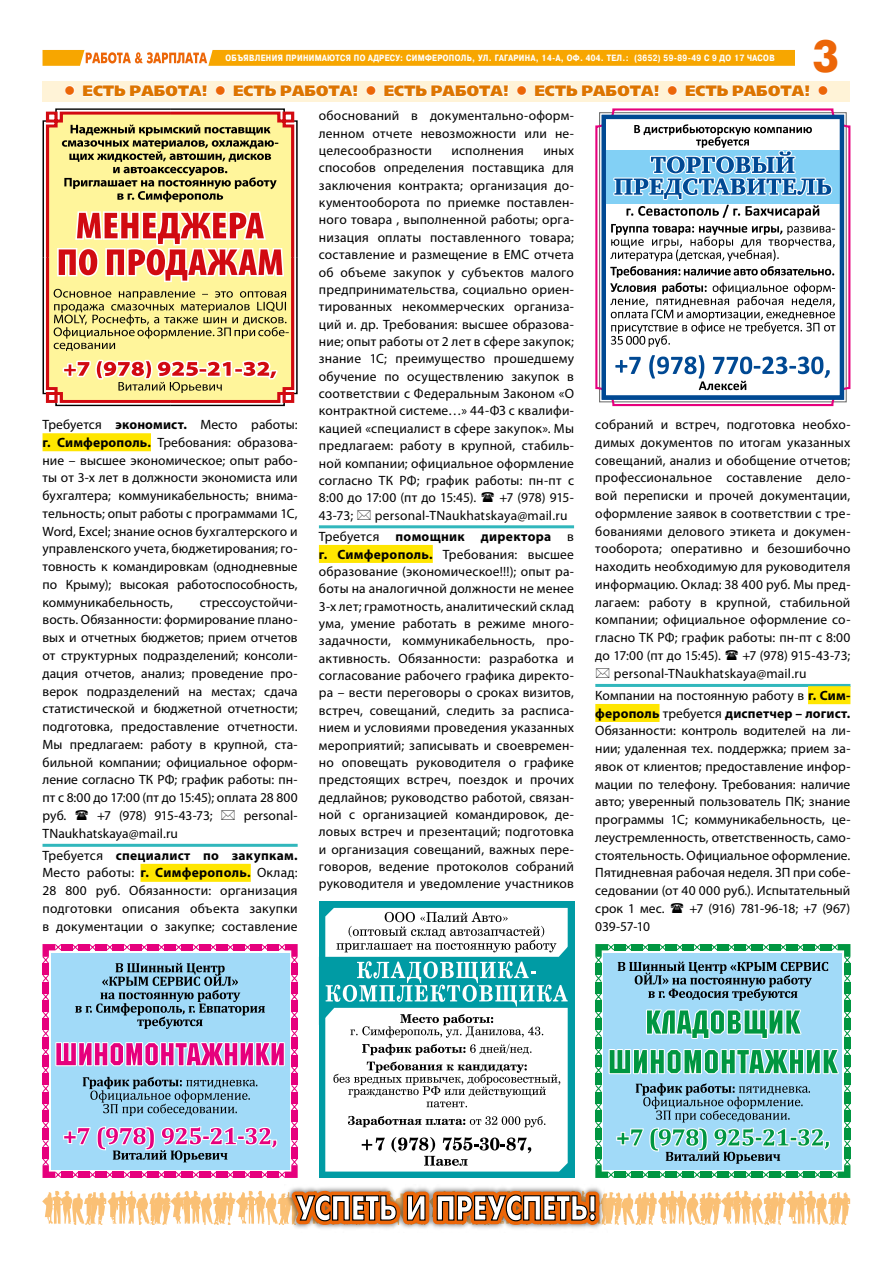
<style>
.page{position:relative;width:893px;height:1263px;background:#fff}
.page>*{position:absolute;margin:0;border:0;box-sizing:border-box;transform-origin:0 0}
.t1{font:45px "Futuris Extra CTT";color:#ec6608}
.t2{font:15px "Free Set Extra CTT";color:#dd7500}
.t3{font:13.5px/17.7px "Myriad Pro";letter-spacing:.01em;color:#000;text-align:justify}
.t4{font:13.5px "Myriad Pro";letter-spacing:-.03em;color:#000}
.t5{font:13.5px "Myriad Pro";letter-spacing:-.02em;color:#000}
.t6{font:700 9px "Pragmatica Cond C";letter-spacing:.04em;color:#fff}
.s1{color:#ec6608}
.s2{font-weight:700}
</style>
<div class="page">
<img style="left:289px;top:1187px;width:312px;height:42px">
<svg style="left:42px;top:1191px;width:808px;height:34px"></svg>
<svg style="left:43px;top:50px;width:751px;height:16px;background:#f7ad1f"></svg>
<div style="left:43px;top:81px;width:807px;height:21px;background:#fff3d7"></div>
<svg style="left:65px;top:85px;width:10px;height:11px"></svg>
<svg style="left:82px;top:84px;width:126px;height:13px"></svg>
<svg style="left:215px;top:84px;width:143px;height:13px"></svg>
<svg style="left:366px;top:85px;width:10px;height:11px"></svg>
<svg style="left:384px;top:84px;width:125px;height:13px"></svg>
<svg style="left:517px;top:85px;width:10px;height:11px"></svg>
<svg style="left:534px;top:84px;width:126px;height:13px"></svg>
<svg style="left:667px;top:85px;width:11px;height:11px"></svg>
<svg style="left:685px;top:84px;width:125px;height:13px"></svg>
<svg style="left:818px;top:85px;width:10px;height:11px"></svg>
<div style="left:43px;top:433px;width:108px;height:18px;background:#ffe600"></div>
<hr style="left:43px;top:844px;width:255px;height:3px;background:#31b7bc">
<div style="left:141px;top:864px;width:110px;height:18px;background:#ffe600"></div>
<hr style="left:319px;top:525px;width:255px;height:3px;background:#31b7bc">
<div style="left:319px;top:545px;width:114px;height:18px;background:#ffe600"></div>
<hr style="left:595px;top:684px;width:255px;height:3px;background:#31b7bc">
<div style="left:808px;top:686px;width:42px;height:18px;background:#ffe600"></div>
<div style="left:595px;top:704px;width:64px;height:18px;background:#ffe600"></div>
<svg style="left:43px;top:108px;width:255px;height:298px;background:#ddb87f"></svg>
<svg style="left:43px;top:944px;width:255px;height:19px;background:#c89bd1"></svg>
<svg style="left:43px;top:963px;width:255px;height:215px;background:#a6add4"></svg>
<svg style="left:595px;top:944px;width:255px;height:234px;background:#81c3c5"></svg>
<svg style="left:599px;top:112px;width:248px;height:290px;background:#b4b7bf"></svg>
<div style="left:595px;top:108px;width:255px;height:298px;border:2px solid #e6007d;border-radius:17px"></div>
<div style="left:602px;top:115px;width:242px;height:285px;background:#fff"></div>
<div style="left:604px;top:150px;width:238px;height:53px;background:#82d0f5"></div>
<svg style="left:610px;top:124px;width:225px;height:223px"></svg>
<svg style="left:615px;top:355px;width:215px;height:35px"></svg>
<div style="left:602px;top:115px;width:242px;height:285px;border:4px solid #004993"></div>
<div style="left:319px;top:901px;width:255px;height:277px;background:#009ba4"></div>
<div style="left:325px;top:908px;width:243px;height:263px;background:#fff"></div>
<svg style="left:325px;top:912px;width:243px;height:126px"></svg>
<svg style="left:362px;top:1044px;width:169px;height:11px;background:#bbb"></svg>
<svg style="left:333px;top:1061px;width:227px;height:46px;background:#d8d8d8"></svg>
<svg style="left:348px;top:1116px;width:197px;height:11px;background:#bebebe"></svg>
<svg style="left:362px;top:1137px;width:23px;height:13px"></svg>
<svg style="left:391px;top:1137px;width:140px;height:29px;background:#c8c8c8"></svg>
<p class="t6" style="left:225px;top:53px;width:551px">объявления принимаются по адресу: симферополь, ул. гагарина, 14-а, оф. 404. тел.: (3652) 59-89-49 с 9 до 17 часов</p>
<h1 class="t1" style="left:813px;top:31px;width:28px">3</h1>
<p class="t2" style="left:64px;top:82px;width:30px"><span class="s1">●</span> ест</p>
<p class="t2" style="left:114px;top:82px;width:65px">ь работа</p>
<p class="t2" style="left:202px;top:82px;width:43px">! <span class="s1">●</span> ест</p>
<p class="t2" style="left:265px;top:82px;width:65px">ь работа</p>
<p class="t2" style="left:352px;top:82px;width:43px">! <span class="s1">●</span> ест</p>
<p class="t2" style="left:415px;top:82px;width:65px">ь работа</p>
<p class="t2" style="left:503px;top:82px;width:43px">! <span class="s1">●</span> ест</p>
<p class="t2" style="left:566px;top:82px;width:65px">ь работа</p>
<p class="t2" style="left:653px;top:82px;width:43px">! <span class="s1">●</span> ест</p>
<p class="t2" style="left:717px;top:82px;width:65px">ь работа</p>
<p class="t2" style="left:804px;top:82px;width:26px">! <span class="s1">●</span></p>
<p class="t3" style="left:43px;top:415px;width:257px">Требуется <span class="s2">экономист.</span> Место работы: <span class="s2">г. Симферополь.</span> Требования: образова&shy;ние – высшее экономическое; опыт рабо&shy;ты от 3-х лет в должности экономиста или бухгалтера; коммуникабельность; внима&shy;тельность; опыт работы с программами 1С, Word, Excel; знание основ бухгалтерского и управленского учета, бюджетирования; го&shy;товность к командировкам (однодневные по Крыму); высокая работоспособность, коммуникабельность,</p>
<p class="t3" style="left:43px;top:593px;width:257px;text-indent:157px">стрессоустойчи&shy;вость. Обязанности: формирование плано&shy;вых и отчетных бюджетов; прием отчетов от структурных подразделений; консоли&shy;дация отчетов, анализ; проведение про&shy;верок подразделений на местах; сдача статистической и бюджетной отчетности; подготовка, предоставление отчетности.<br>Мы предлагаем: работу в крупной, ста&shy;бильной компании; официальное оформ&shy;ление согласно ТК РФ; график работы: пн&shy;пт с 8:00 до 17:00 (пт до 15:45); оплата 28 800 руб.</p>
<p class="t5" style="left:97px;top:807px;width:117px">+7 (978) 915-43-73;</p>
<p class="t3" style="left:244px;top:806px;width:55px">personal-</p>
<p class="t3" style="left:43px;top:822px;width:257px;line-height:22px">TNaukhatskaya@mail.ru<br>Требуется <span class="s2">специалист по закупкам.</span></p>
<p class="t3" style="left:42px;top:864px;width:257px">Место работы: <span class="s2">г. Симферополь.</span> Оклад:<br>28 800 руб. Обязанности: организация подготовки описания объекта закупки в документации о закупке; составление</p>
<p class="t3" style="left:319px;top:107px;width:257px">обоснований в документально-оформ&shy;ленном отчете невозможности или не&shy;целесообразности</p>
<p class="t3" style="left:451px;top:141px;width:74px">исполнения</p>
<p class="t3" style="left:319px;top:142px;width:257px;text-indent:224px">иных способов определения поставщика для заключения контракта; организация до&shy;кументооборота по приемке поставлен&shy;ного товара , выполненной работы; орга&shy;низация оплаты поставленного товара; составление и размещение в ЕМС отчета об объеме закупок у субъектов малого предпринимательства, социально ориен&shy;тированных некоммерческих организа&shy;ций и. др. Требования: высшее образова&shy;ние; опыт работы от 2 лет в сфере закупок; знание 1С; преимущество прошедшему обучение по осуществлению закупок в соответствии с Федеральным Законом «О контрактной системе…» 44-ФЗ с квалифи&shy;кацией «специалист в сфере закупок». Мы предлагаем: работу в крупной, стабиль&shy;ной компании; официальное оформление согласно ТК РФ; график работы: пн-пт с 8:00 до 17:00 (пт до 15:45).</p>
<p class="t3" style="left:499px;top:489px;width:76px">+7 (978) 915-</p>
<p class="t3" style="left:319px;top:504px;width:257px;line-height:21.6px;text-indent:56px">personal-TNaukhatskaya@mail.ru<br>Требуется <span class="s2">помощник директора</span> в</p>
<p class="t3" style="left:319px;top:545px;width:257px"><span class="s2">г. Симферополь.</span> Требования: высшее образование (экономическое!!!); опыт ра&shy;боты на аналогичной должности не менее 3-х лет; грамотность, аналитический склад ума, умение работать в режиме много&shy;задачности, коммуникабельность, про&shy;активность. Обязанности: разработка и согласование рабочего графика директо&shy;ра – вести переговоры о сроках визитов, встреч, совещаний, следить за расписа&shy;нием и условиями проведения указанных мероприятий; записывать и своевремен&shy;но оповещать руководителя о графике предстоящих встреч, поездок и прочих дедлайнов; руководство работой, связан&shy;ной с организацией командировок, де&shy;ловых встреч и презентаций; подготовка и организация совещаний, важных пере&shy;говоров, ведение протоколов собраний руководителя и уведомление участников</p>
<p class="t3" style="left:319px;top:506px;width:36px">43-73;</p>
<p class="t3" style="left:595px;top:415px;width:257px">собраний и встреч, подготовка необхо&shy;димых документов по итогам указанных совещаний, анализ и обобщение отчетов; профессиональное составление дело&shy;вой переписки и прочей документации, оформление заявок в соответствии с тре&shy;бованиями делового этикета и докумен&shy;тооборота; оперативно и безошибочно находить необходимую для руководителя информацию. Оклад: 38 400 руб. Мы пред&shy;лагаем: работу в крупной, стабильной компании; официальное оформление со&shy;гласно ТК РФ; график работы: пн-пт с 8:00 до 17:00 (пт до 15:45).</p>
<p class="t3" style="left:614px;top:646px;width:238px;text-indent:129px">+7 (978) 915-43-73; personal-TNaukhatskaya@mail.ru</p>
<p class="t3" style="left:595px;top:686px;width:257px">Компании на постоянную работу в <span class="s2">г. Сим&shy;ферополь</span> требуется <span class="s2">диспетчер – логист.<br></span>Обязанности: контроль водителей на ли&shy;нии; удаленная тех. поддержка; прием за&shy;явок от клиентов; предоставление инфор&shy;мации по телефону. Требования: наличие авто; уверенный пользователь ПК; знание программы 1С; коммуникабельность, це&shy;леустремленность, ответственность, само&shy;стоятельность. Официальное оформление.<br>Пятидневная рабочая неделя. ЗП при собе&shy;седовании (от 40 000 руб.). Испытательный срок 1 мес.</p>
<p class="t4" style="left:689px;top:900px;width:162px">+7 (916) 781-96-18; +7 (967)</p>
<p class="t3" style="left:595px;top:917px;width:56px">039-57-10</p>
</div>
